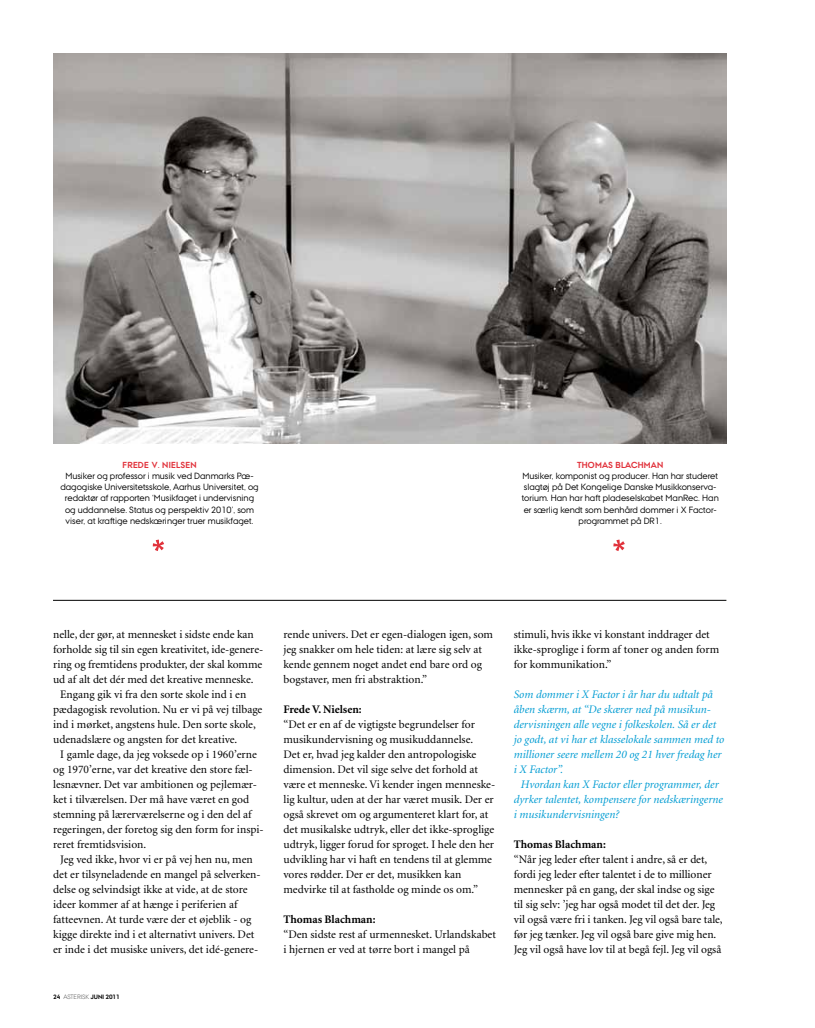
<style>
.page{position:relative;width:815px;height:1028px;background:#fff}
.page>*{position:absolute;margin:0;border:0;box-sizing:border-box;transform-origin:0 0}
.t1{font:11.5px/15px "Minion";color:#000}
.t2{font:italic 11.5px/15px "Minion";color:#009cd3}
.t3{font:700 11.5px "Minion";color:#000}
.t4{font:9px/11.2px "AU Passata";color:#000;text-align:center}
.t5{font:700 8.75px "AU Passata";letter-spacing:.025em;color:#e1333c}
.t6{font:700 6.25px "AU Passata";color:#000}
.s1{font-weight:300}
</style>
<div class="page">
<hr style="left:53px;top:600px;width:673px;height:1px;background:#000">
<img style="left:53px;top:53px;width:673px;height:390px">
<svg style="left:613px;top:539px;width:12px;height:12px"></svg>
<svg style="left:153px;top:539px;width:11px;height:12px"></svg>
<p class="t5" style="left:123px;top:459px;width:75px">FREDE V. NIELSEN</p>
<p class="t4" style="left:60px;top:470px;width:200px">Musiker og professor i musik ved Danmarks Pæ&shy;dagogiske Universitetsskole, Aarhus Universitet, og redaktør af rapporten ‘Musikfaget i undervisning og uddannelse. Status og perspektiv 2010’, som viser, at kraftige nedskæringer truer musikfaget.</p>
<p class="t5" style="left:577px;top:459px;width:88px">THOMAS BLACHMAN</p>
<p class="t4" style="left:522px;top:470px;width:199px">Musiker, komponist og producer. Han har studeret slagtøj på Det Kongelige Danske Musikkonserva&shy;torium. Han har haft pladeselskabet ManRec. Han er særlig kendt som benhård dommer i X Factor&shy;programmet på DR1.</p>
<p class="t1" style="left:53px;top:627px;width:202px">nelle, der gør, at mennesket i sidste ende kan</p>
<p class="t1" style="left:53px;top:642px;width:212px">forholde sig til sin egen kreativitet, ide-genere-</p>
<p class="t1" style="left:53px;top:657px;width:211px">ring og fremtidens produkter, der skal komme</p>
<p class="t1" style="left:53px;top:672px;width:202px">ud af alt det dér med det kreative menneske.</p>
<p class="t1" style="left:60px;top:687px;width:188px">Engang gik vi fra den sorte skole ind i en</p>
<p class="t1" style="left:53px;top:702px;width:211px">pædagogisk revolution. Nu er vi på vej tilbage</p>
<p class="t1" style="left:53px;top:717px;width:204px">ind i mørket, angstens hule. Den sorte skole,</p>
<p class="t1" style="left:53px;top:732px;width:186px">udenadslære og angsten for det kreative.</p>
<p class="t1" style="left:60px;top:747px;width:198px">I gamle dage, da jeg voksede op i 1960’erne</p>
<p class="t1" style="left:53px;top:762px;width:201px">og 1970’erne, var det kreative den store fæl-</p>
<p class="t1" style="left:53px;top:777px;width:205px">lesnævner. Det var ambitionen og pejlemær-</p>
<p class="t1" style="left:53px;top:792px;width:198px">ket i tilværelsen. Der må have været en god</p>
<p class="t1" style="left:53px;top:807px;width:200px">stemning på lærerværelserne og i den del af</p>
<p class="t1" style="left:53px;top:822px;width:212px">regeringen, der foretog sig den form for inspi-</p>
<p class="t1" style="left:53px;top:837px;width:95px">reret fremtidsvision.</p>
<p class="t1" style="left:60px;top:852px;width:194px">Jeg ved ikke, hvor vi er på vej hen nu, men</p>
<p class="t1" style="left:53px;top:867px;width:209px">det er tilsyneladende en mangel på selverken-</p>
<p class="t1" style="left:53px;top:882px;width:196px">delse og selvindsigt ikke at vide, at de store</p>
<p class="t1" style="left:53px;top:897px;width:186px">ideer kommer af at hænge i periferien af</p>
<p class="t1" style="left:53px;top:912px;width:200px">fatteevnen. At turde være der et øjeblik - og</p>
<p class="t1" style="left:53px;top:927px;width:203px">kigge direkte ind i et alternativt univers. Det</p>
<p class="t1" style="left:53px;top:942px;width:207px">er inde i det musiske univers, det idé-genere-</p>
<p class="t6" style="left:53px;top:992px;width:68px">24 <span class="s1">ASTERISK</span> JUNI 2011</p>
<p class="t1" style="left:283px;top:627px;width:211px">rende univers. Det er egen-dialogen igen, som jeg snakker om hele tiden: at lære sig selv at kende gennem noget andet end bare ord og bogstaver, men fri abstraktion.”</p>
<p class="t3" style="left:283px;top:704px;width:80px">Frede V. Nielsen:</p>
<p class="t1" style="left:283px;top:717px;width:213px">“Det er en af de vigtigste begrundelser for musikundervisning og musikuddannelse.<br>Det er, hvad jeg kalder den antropologiske dimension. Det vil sige selve det forhold at være et menneske. Vi kender ingen menneske&shy;lig kultur, uden at der har været musik. Der er også skrevet om og argumenteret klart for, at det musikalske udtryk, eller det ikke-sproglige udtryk, ligger forud for sproget. I hele den her udvikling har vi haft en tendens til at glemme vores rødder. Der er det, musikken kan medvirke til at fastholde og minde os om.”</p>
<p class="t3" style="left:283px;top:913px;width:94px">Thomas Blachman:</p>
<p class="t1" style="left:283px;top:927px;width:214px">“Den sidste rest af urmennesket. Urlandskabet i hjernen er ved at tørre bort i mangel på</p>
<p class="t1" style="left:514px;top:627px;width:207px">stimuli, hvis ikke vi konstant inddrager det ikke-sproglige i form af toner og anden form for kommunikation.”</p>
<p class="t2" style="left:514px;top:687px;width:212px">Som dommer i X Factor i år har du udtalt på åben skærm, at “De skærer ned på musikun&shy;dervisningen alle vegne i folkeskolen. Så er det jo godt, at vi har et klasselokale sammen med to millioner seere mellem 20 og 21 hver fredag her i X Factor”.</p>
<p class="t2" style="left:514px;top:777px;width:211px;text-indent:7px">Hvordan kan X Factor eller programmer, der dyrker talentet, kompensere for nedskæringerne i musikundervisningen?</p>
<p class="t3" style="left:514px;top:838px;width:94px">Thomas Blachman:</p>
<p class="t1" style="left:514px;top:852px;width:210px">“Når jeg leder efter talent i andre, så er det, fordi jeg leder efter talentet i de to millioner mennesker på en gang, der skal indse og sige til sig selv: ’jeg har også modet til det der. Jeg vil også være fri i tanken. Jeg vil også bare tale, før jeg tænker. Jeg vil også bare give mig hen.<br>Jeg vil også have lov til at begå fejl. Jeg vil også</p>
</div>
